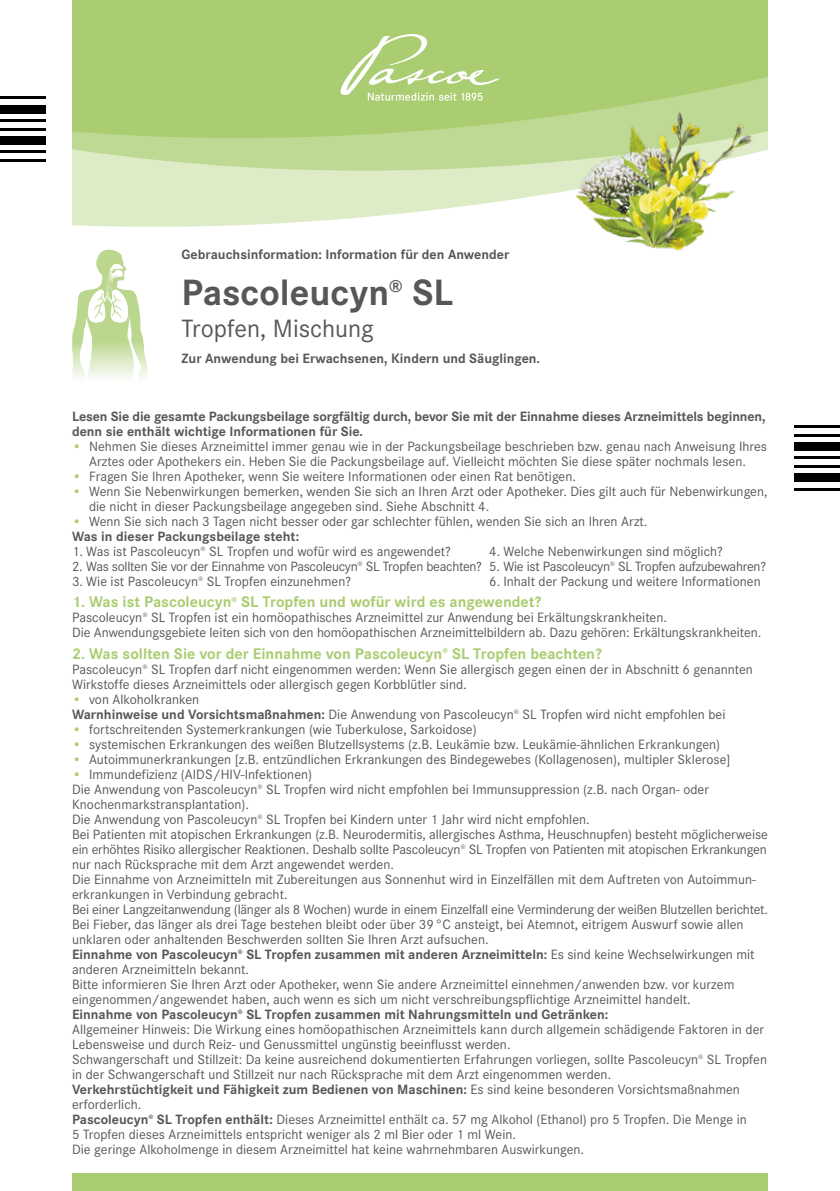
<style>
.page{position:relative;width:840px;height:1191px;background:#fff}
.page>*{position:absolute;margin:0;border:0;box-sizing:border-box;transform-origin:0 0}
.t1{font:700 38px "Corporate S Pro";color:#575756}
.t2{font:26px "Corporate S Pro";color:#575756}
.t3{font:700 16px "Corporate S Pro";color:#aacd71}
.t4{font:14px/15px "Corporate S Pro";color:#575756}
.t5{font:700 14px/15px "Corporate S Pro";letter-spacing:-.005em;color:#575756}
.t6{font:14px "Corporate S Pro";letter-spacing:-.02em;color:#575756}
.s1{color:#aacd71}
.s2{font-weight:700}
</style>
<div class="page">
<svg style="left:72px;top:186px;width:478px;height:41px;fill:#ddebc6"></svg>
<svg style="left:72px;top:0;width:695px;height:186px;background:#b2d27f"></svg>
<div style="left:72px;top:1174px;width:695px;height:17px;background:#aacd71"></div>
<svg style="left:340px;top:34px;width:159px;height:67px;background:#b7d588"></svg>
<img style="left:550px;top:88px;width:218px;height:163px">
<img style="left:72px;top:249px;width:76px;height:129px">
<img style="left:107px;top:264px;width:16px;height:10px">
<svg style="left:86px;top:274px;width:43px;height:48px"></svg>
<hr style="left:0;top:96px;width:45px;height:3px;background:#000">
<div style="left:0;top:105px;width:45px;height:8px;background:#000"></div>
<hr style="left:0;top:119px;width:45px;height:3px;background:#000">
<hr style="left:0;top:128px;width:45px;height:2px;background:#000">
<div style="left:0;top:136px;width:45px;height:9px;background:#000"></div>
<hr style="left:0;top:150px;width:45px;height:3px;background:#000">
<hr style="left:0;top:159px;width:45px;height:3px;background:#000">
<hr style="left:794px;top:488px;width:45px;height:2px;background:#000">
<div style="left:794px;top:473px;width:45px;height:9px;background:#000"></div>
<hr style="left:794px;top:465px;width:45px;height:3px;background:#000">
<hr style="left:794px;top:456px;width:45px;height:3px;background:#000">
<div style="left:794px;top:442px;width:45px;height:9px;background:#000"></div>
<hr style="left:794px;top:434px;width:45px;height:3px;background:#000">
<hr style="left:794px;top:425px;width:45px;height:3px;background:#000">
<p class="t5" style="left:181px;top:246px;width:329px">Gebrauchsinformation: Information für den Anwender</p>
<h1 class="t1" style="left:181px;top:262px;width:273px">Pascoleucyn<sup>®</sup> SL</h1>
<h2 class="t2" style="left:181px;top:309px;width:194px">Tropfen, Mischung</h2>
<p class="t5" style="left:181px;top:350px;width:360px">Zur Anwendung bei Erwachsenen, Kindern und Säuglingen.</p>
<p class="t5" style="left:72px;top:407px;width:694px">Lesen Sie die gesamte Packungsbeilage sorgfältig durch, bevor Sie mit der Einnahme dieses Arzneimittels beginnen, denn sie enthält wichtige Informationen für Sie.</p>
<p class="t4" style="left:72px;top:437px;width:696px;text-align:center"><span class="s1">•</span> Nehmen Sie dieses Arzneimittel immer genau wie in der Packungsbeilage beschrieben bzw. genau nach Anweisung Ihres<br>Arztes oder Apothekers ein. Heben Sie die Packungsbeilage auf. Vielleicht möchten Sie diese später nochmals lesen.</p>
<p class="t4" style="left:72px;top:467px;width:505px"><span class="s1">•</span> Fragen Sie Ihren Apotheker, wenn Sie weitere Informationen oder einen Rat benötigen.</p>
<p class="t4" style="left:89px;top:482px;width:679px;text-indent:-17px"><span class="s1">•</span> Wenn Sie Nebenwirkungen bemerken, wenden Sie sich an Ihren Arzt oder Apotheker. Dies gilt auch für Nebenwirkungen, die nicht in dieser Packungsbeilage angegeben sind. Siehe Abschnitt 4.</p>
<p class="t4" style="left:72px;top:512px;width:576px"><span class="s1">•</span> Wenn Sie sich nach 3 Tagen nicht besser oder gar schlechter fühlen, wenden Sie sich an Ihren Arzt.<br><span class="s2">Was in dieser Packungsbeilage steht:</span></p>
<p class="t4" style="left:72px;top:542px;width:380px">1. Was ist Pascoleucyn<sup>®</sup> SL Tropfen und wofür wird es angewendet?</p>
<p class="t4" style="left:489px;top:542px;width:235px">4. Welche Nebenwirkungen sind möglich?</p>
<p class="t6" style="left:72px;top:556px;width:695px">2. Was sollten Sie vor der Einnahme von Pascoleucyn<sup>®</sup> SL Tropfen beachten? 5. Wie ist Pascoleucyn<sup>®</sup> SL Tropfen aufzubewahren?</p>
<p class="t4" style="left:72px;top:572px;width:280px">3. Wie ist Pascoleucyn<sup>®</sup> SL Tropfen einzunehmen?</p>
<p class="t4" style="left:489px;top:572px;width:273px">6. Inhalt der Packung und weitere Informationen</p>
<p class="t3" style="left:72px;top:589px;width:470px">1. Was ist Pascoleucyn<sup>®</sup> SL Tropfen und wofür wird es angewendet?</p>
<p class="t4" style="left:72px;top:609px;width:690px">Pascoleucyn<sup>®</sup> SL Tropfen ist ein homöopathisches Arzneimittel zur Anwendung bei Erkältungskrankheiten.<br>Die Anwendungsgebiete leiten sich von den homöopathischen Arzneimittelbildern ab. Dazu gehören: Erkältungskrankheiten.</p>
<p class="t3" style="left:72px;top:641px;width:531px">2. Was sollten Sie vor der Einnahme von Pascoleucyn<sup>®</sup> SL Tropfen beachten?</p>
<p class="t4" style="left:72px;top:661px;width:682px">Pascoleucyn<sup>®</sup> SL Tropfen darf nicht eingenommen werden: Wenn Sie allergisch gegen einen der in Abschnitt 6 genannten<br>Wirkstoffe dieses Arzneimittels oder allergisch gegen Korbblütler sind.</p>
<p class="t4" style="left:72px;top:691px;width:654px"><span class="s1">•</span> von Alkoholkranken<br><span class="s2">Warnhinweise und Vorsichtsmaßnahmen:</span> Die Anwendung von Pascoleucyn<sup>®</sup> SL Tropfen wird nicht empfohlen bei</p>
<p class="t4" style="left:72px;top:721px;width:406px"><span class="s1">•</span> fortschreitenden Systemerkrankungen (wie Tuberkulose, Sarkoidose)</p>
<p class="t4" style="left:72px;top:736px;width:649px"><span class="s1">•</span> systemischen Erkrankungen des weißen Blutzellsystems (z.B. Leukämie bzw. Leukämie-ähnlichen Erkrankungen)</p>
<p class="t4" style="left:72px;top:751px;width:659px"><span class="s1">•</span> Autoimmunerkrankungen [z.B. entzündlichen Erkrankungen des Bindegewebes (Kollagenosen), multipler Sklerose]</p>
<p class="t4" style="left:72px;top:766px;width:697px"><span class="s1">•</span> Immundefizienz (AIDS/HIV-Infektionen)<br>Die Anwendung von Pascoleucyn<sup>®</sup> SL Tropfen wird nicht empfohlen bei Immunsuppression (z.B. nach Organ- oder Knochenmarkstransplantation).<br>Die Anwendung von Pascoleucyn<sup>®</sup> SL Tropfen bei Kindern unter 1 Jahr wird nicht empfohlen.<br>Bei Patienten mit atopischen Erkrankungen (z.B. Neurodermitis, allergisches Asthma, Heuschnupfen) besteht möglicherweise ein erhöhtes Risiko allergischer Reaktionen. Deshalb sollte Pascoleucyn<sup>®</sup> SL Tropfen von Patienten mit atopischen Erkrankungen nur nach Rücksprache mit dem Arzt angewendet werden.<br>Die Einnahme von Arzneimitteln mit Zubereitungen aus Sonnenhut wird in Einzelfällen mit dem Auftreten von Autoimmun&shy;erkrankungen in Verbindung gebracht.<br>Bei einer Langzeitanwendung (länger als 8 Wochen) wurde in einem Einzelfall eine Verminderung der weißen Blutzellen berichtet.<br>Bei Fieber, das länger als drei Tage bestehen bleibt oder über 39°C ansteigt, bei Atemnot, eitrigem Auswurf sowie allen unklaren oder anhaltenden Beschwerden sollten Sie Ihren Arzt aufsuchen.<br><span class="s2">Einnahme von Pascoleucyn</span><sup>®</sup> <span class="s2">SL Tropfen zusammen mit anderen Arzneimitteln:</span> Es sind keine Wechselwirkungen mit anderen Arzneimitteln bekannt.<br>Bitte informieren Sie Ihren Arzt oder Apotheker, wenn Sie andere Arzneimittel einnehmen/anwenden bzw. vor kurzem eingenommen/angewendet haben, auch wenn es sich um nicht verschreibungspflichtige Arzneimittel handelt.<br><span class="s2">Einnahme von Pascoleucyn</span><sup>®</sup> <span class="s2">SL Tropfen zusammen mit Nahrungsmitteln und Getränken:<br></span>Allgemeiner Hinweis: Die Wirkung eines homöopathischen Arzneimittels kann durch allgemein schädigende Faktoren in der Lebensweise und durch Reiz- und Genussmittel ungünstig beeinflusst werden.<br>Schwangerschaft und Stillzeit: Da keine ausreichend dokumentierten Erfahrungen vorliegen, sollte Pascoleucyn<sup>®</sup> SL Tropfen in der Schwangerschaft und Stillzeit nur nach Rücksprache mit dem Arzt eingenommen werden.<br><span class="s2">Verkehrstüchtigkeit und Fähigkeit zum Bedienen von Maschinen:</span> Es sind keine besonderen Vorsichtsmaßnahmen erforderlich.<br><span class="s2">Pascoleucyn</span><sup>®</sup> <span class="s2">SL Tropfen enthält:</span> Dieses Arzneimittel enthält ca. 57 mg Alkohol (Ethanol) pro 5 Tropfen. Die Menge in<br>5 Tropfen dieses Arzneimittels entspricht weniger als 2 ml Bier oder 1 ml Wein.<br>Die geringe Alkoholmenge in diesem Arzneimittel hat keine wahrnehmbaren Auswirkungen.</p>
</div>
